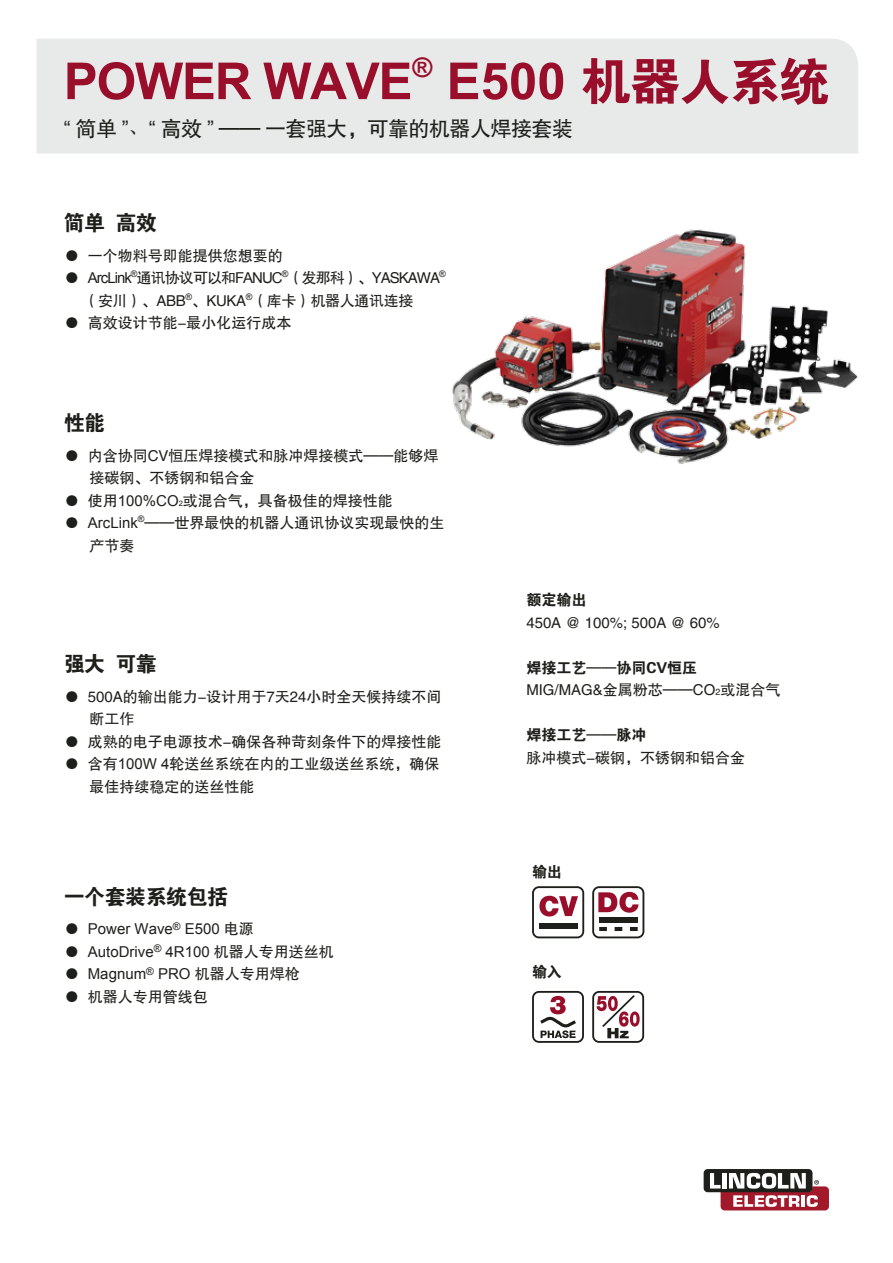
<style>
.page{position:relative;width:893px;height:1263px;background:#fff}
.page>*{position:absolute;margin:0;border:0;box-sizing:border-box;transform-origin:0 0}
.t1{font:700 51px "Arial";letter-spacing:-.025em;color:#990e2a}
.t2{font:21px "FZHTJW GB1 0";letter-spacing:-.025em;color:#1d201a}
.t3{font:21px "FZDHTJW GB1 0";letter-spacing:-.025em;color:#1d201a}
.t4{font:15px/22.5px "FZHTJW GB1 0";color:#1d201a}
.t5{font:15px/22.5px "FZHTJW GB1 0";letter-spacing:-.065em;color:#1d201a}
.t6{font:15px "Arial";color:#1d201a}
.t7{font:15px "FZDHTJW GB1 0";color:#1d201a}
.s1{font-family:"FZDHTJW GB1 0";font-weight:400}
.s2{font-family:"Arial"}
.s3{font-family:"Adobe Song Std";font-weight:300}
.s4{font-family:"Arial";font-size:7.5px}
.s5{font-family:"FZHTJW GB1 0"}
.s6{font-size:9px}
</style>
<div class="page">
<div style="left:36px;top:39px;width:822px;height:115px;background:#e8eaea"></div>
<svg style="left:592px;top:886px;width:52px;height:52px"></svg>
<svg style="left:532px;top:886px;width:52px;height:52px"></svg>
<div style="left:539px;top:923px;width:39px;height:6px;background:#1d201a"></div>
<svg style="left:532px;top:991px;width:52px;height:52px"></svg>
<svg style="left:592px;top:991px;width:52px;height:52px"></svg>
<div style="left:704px;top:1169px;width:108px;height:23px;background:#1d201a;border-radius:4px"></div>
<svg style="left:710px;top:1173px;width:119px;height:37px"></svg>
<img style="left:452px;top:229px;width:407px;height:235px">
<h1 class="t1" style="left:64px;top:47px;width:768px">POWER WAVE<sup>®</sup> E500 <span class="s1">机器人系统</span></h1>
<h2 class="t2" style="left:64px;top:117px;width:511px"><span class="s2">“</span> 简单 <span class="s2">”</span><span class="s3">、</span><span class="s2">“</span> 高效 <span class="s2">”</span> —— 一套强大，可靠的机器人焊接套装</h2>
<h2 class="t3" style="left:64px;top:211px;width:95px">简单 高效</h2>
<p class="t4" style="left:64px;top:245px;width:220px">● 一个物料号即能提供您想要的</p>
<p class="t5" style="left:83px;top:267px;width:364px;text-indent:-19px">● <span class="s2">ArcLink</span><sup>®</sup>通讯协议可以和<span class="s2">FANUC</span><sup>®</sup>（发那科）、YASKAWA<sup>®</sup>（安川）、ABB<sup>®</sup>、KUKA<sup>®</sup>（库卡）机器人通讯连接</p>
<p class="t4" style="left:65px;top:312px;width:229px">● 高效设计节能-最小化运行成本</p>
<h2 class="t3" style="left:64px;top:411px;width:43px">性能</h2>
<p class="t4" style="left:89px;top:444px;width:351px;text-indent:-25px">● 内含协同CV恒压焊接模式和脉冲焊接模式——能够焊接碳钢、不锈钢和铝合金</p>
<p class="t4" style="left:64px;top:489px;width:330px">● 使用<span class="s2">100%CO</span><span class="s4">2</span>或混合气，具备极佳的焊接性能</p>
<p class="t4" style="left:89px;top:512px;width:357px;text-indent:-25px">● <span class="s2">ArcLink</span><sup>®</sup>——世界最快的机器人通讯协议实现最快的生产节奏</p>
<h2 class="t3" style="left:64px;top:652px;width:95px">强大 可靠</h2>
<p class="t4" style="left:89px;top:686px;width:354px;text-indent:-25px">● 500A的输出能力-设计用于7天24小时全天候持续不间断工作</p>
<p class="t4" style="left:64px;top:731px;width:379px">● 成熟的电子电源技术-确保各种苛刻条件下的焊接性能</p>
<p class="t4" style="left:89px;top:753px;width:352px;text-indent:-25px">● 含有<span class="s2">100W 4</span>轮送丝系统在内的工业级送丝系统，确保最佳持续稳定的送丝性能</p>
<h2 class="t3" style="left:64px;top:885px;width:166px">一个套装系统包括</h2>
<p class="t6" style="left:64px;top:919px;width:191px"><span class="s5">●</span> Power Wave<sup>®</sup> E500 <span class="s5">电源</span></p>
<p class="t6" style="left:64px;top:942px;width:271px"><span class="s5">●</span> AutoDrive<sup>®</sup> 4R100 <span class="s5">机器人专用送丝机</span></p>
<p class="t6" style="left:65px;top:964px;width:237px"><span class="s5">●</span> Magnum<sup>®</sup> PRO <span class="s5">机器人专用焊枪</span></p>
<p class="t4" style="left:65px;top:985px;width:145px">● 机器人专用管线包</p>
<p class="t7" style="left:526px;top:592px;width:61px">额定输出</p>
<p class="t4" style="left:526px;top:612px;width:195px">450A @ 100%; 500A @ 60%</p>
<p class="t7" style="left:526px;top:659px;width:172px">焊接工艺——协同CV恒压</p>
<p class="t4" style="left:526px;top:679px;width:256px">MIG/MAG&amp;金属粉芯——CO<span class="s6">2</span>或混合气</p>
<p class="t7" style="left:526px;top:727px;width:121px">焊接工艺——脉冲</p>
<p class="t4" style="left:526px;top:747px;width:220px">脉冲模式-碳钢，不锈钢和铝合金</p>
<p class="t7" style="left:532px;top:864px;width:31px">输出</p>
<p class="t7" style="left:532px;top:964px;width:31px">输入</p>
</div>
